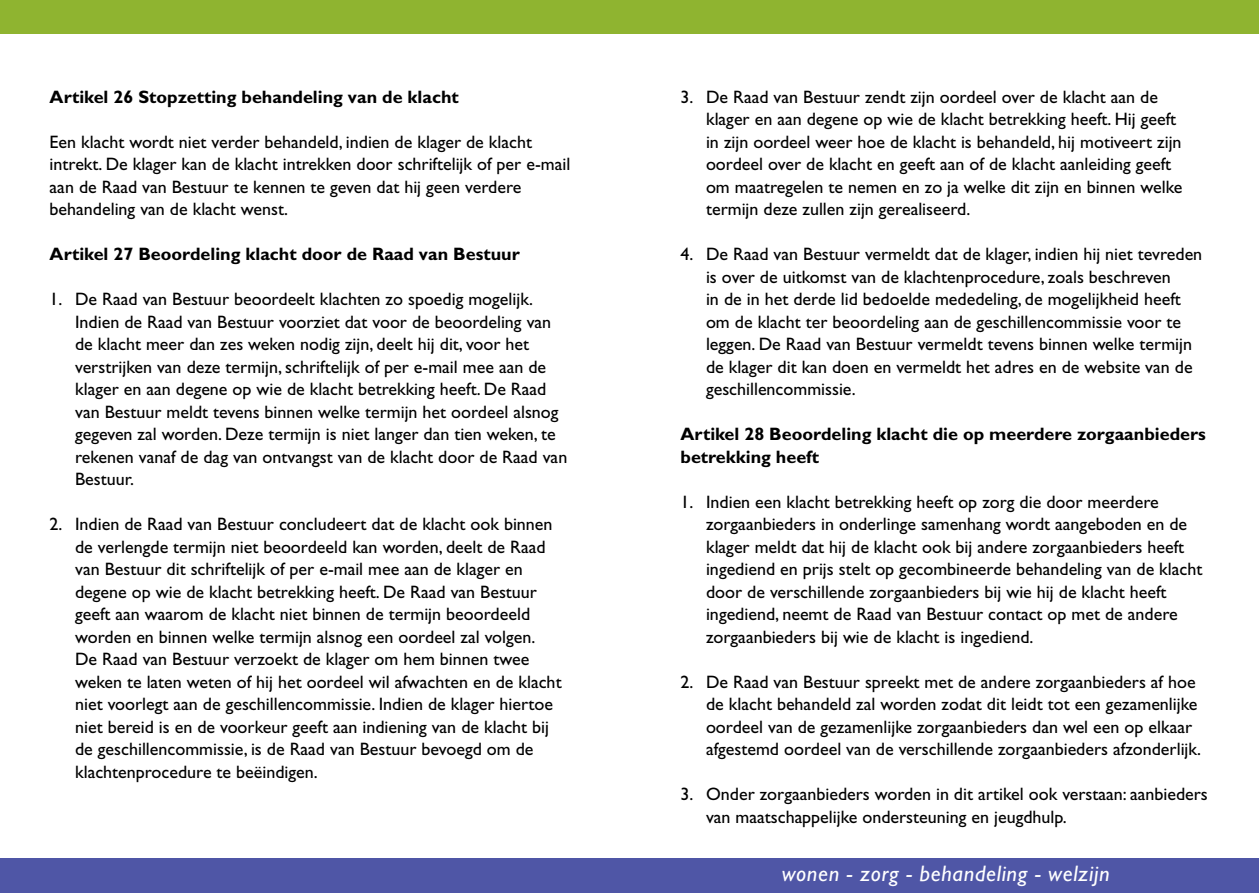
<style>
.page{position:relative;width:1259px;height:893px;background:#fff}
.page>*{position:absolute;margin:0;border:0;box-sizing:border-box;transform-origin:0 0}
.t1{font:italic 22.5px "Gill Sans Std";letter-spacing:.03em;color:#fff}
.t2{font:18px/22.5px "Gill Sans Std";color:#000}
.t3{font:700 18px/22.5px "Gill Sans Std";color:#000}
</style>
<div class="page">
<div style="left:0;top:0;width:1259px;height:34px;background:#8fb430"></div>
<div style="left:0;top:859px;width:1259px;height:34px;background:#4f56a6"></div>
<p class="t3" style="left:50px;top:85px;width:411px">Artikel 26 Stopzetting behandeling van de klacht</p>
<p class="t2" style="left:50px;top:130px;width:522px">Een klacht wordt niet verder behandeld, indien de klager de klacht intrekt. De klager kan de klacht intrekken door schriftelijk of per e-mail aan de Raad van Bestuur te kennen te geven dat hij geen verdere behandeling van de klacht wenst.</p>
<p class="t3" style="left:50px;top:243px;width:472px">Artikel 27 Beoordeling klacht door de Raad van Bestuur</p>
<p class="t2" style="left:75px;top:288px;width:494px;text-indent:-26px">1. De Raad van Bestuur beoordeelt klachten zo spoedig mogelijk.<br>Indien de Raad van Bestuur voorziet dat voor de beoordeling van de klacht meer dan zes weken nodig zijn, deelt hij dit, voor het verstrijken van deze termijn, schriftelijk of per e-mail mee aan de klager en aan degene op wie de klacht betrekking heeft. De Raad van Bestuur meldt tevens binnen welke termijn het oordeel alsnog gegeven zal worden. Deze termijn is niet langer dan tien weken, te rekenen vanaf de dag van ontvangst van de klacht door de Raad van Bestuur.</p>
<p class="t2" style="left:75px;top:513px;width:488px;text-indent:-26px">2. Indien de Raad van Bestuur concludeert dat de klacht ook binnen de verlengde termijn niet beoordeeld kan worden, deelt de Raad van Bestuur dit schriftelijk of per e-mail mee aan de klager en degene op wie de klacht betrekking heeft. De Raad van Bestuur geeft aan waarom de klacht niet binnen de termijn beoordeeld worden en binnen welke termijn alsnog een oordeel zal volgen.<br>De Raad van Bestuur verzoekt de klager om hem binnen twee weken te laten weten of hij het oordeel wil afwachten en de klacht niet voorlegt aan de geschillencommissie. Indien de klager hiertoe niet bereid is en de voorkeur geeft aan indiening van de klacht bij de geschillencommissie, is de Raad van Bestuur bevoegd om de klachtenprocedure te beëindigen.</p>
<p class="t2" style="left:706px;top:85px;width:478px;text-indent:-26px">3. De Raad van Bestuur zendt zijn oordeel over de klacht aan de klager en aan degene op wie de klacht betrekking heeft. Hij geeft in zijn oordeel weer hoe de klacht is behandeld, hij motiveert zijn oordeel over de klacht en geeft aan of de klacht aanleiding geeft om maatregelen te nemen en zo ja welke dit zijn en binnen welke termijn deze zullen zijn gerealiseerd.</p>
<p class="t2" style="left:706px;top:243px;width:498px;text-indent:-26px">4. De Raad van Bestuur vermeldt dat de klager, indien hij niet tevreden is over de uitkomst van de klachtenprocedure, zoals beschreven<br>in de in het derde lid bedoelde mededeling, de mogelijkheid heeft om de klacht ter beoordeling aan de geschillencommissie voor te leggen. De Raad van Bestuur vermeldt tevens binnen welke termijn de klager dit kan doen en vermeldt het adres en de website van de geschillencommissie.</p>
<p class="t3" style="left:680px;top:423px;width:527px">Artikel 28 Beoordeling klacht die op meerdere zorgaanbieders betrekking heeft</p>
<p class="t2" style="left:706px;top:490px;width:498px;text-indent:-26px">1. Indien een klacht betrekking heeft op zorg die door meerdere zorgaanbieders in onderlinge samenhang wordt aangeboden en de klager meldt dat hij de klacht ook bij andere zorgaanbieders heeft ingediend en prijs stelt op gecombineerde behandeling van de klacht door de verschillende zorgaanbieders bij wie hij de klacht heeft ingediend, neemt de Raad van Bestuur contact op met de andere zorgaanbieders bij wie de klacht is ingediend.</p>
<p class="t2" style="left:706px;top:670px;width:496px;text-indent:-26px">2. De Raad van Bestuur spreekt met de andere zorgaanbieders af hoe de klacht behandeld zal worden zodat dit leidt tot een gezamenlijke oordeel van de gezamenlijke zorgaanbieders dan wel een op elkaar afgestemd oordeel van de verschillende zorgaanbieders afzonderlijk.</p>
<p class="t2" style="left:706px;top:783px;width:503px;text-indent:-26px">3. Onder zorgaanbieders worden in dit artikel ook verstaan: aanbieders van maatschappelijke ondersteuning en jeugdhulp.</p>
<p class="t1" style="left:781px;top:861px;width:329px">wonen - zorg - behandeling - welzijn</p>
</div>
